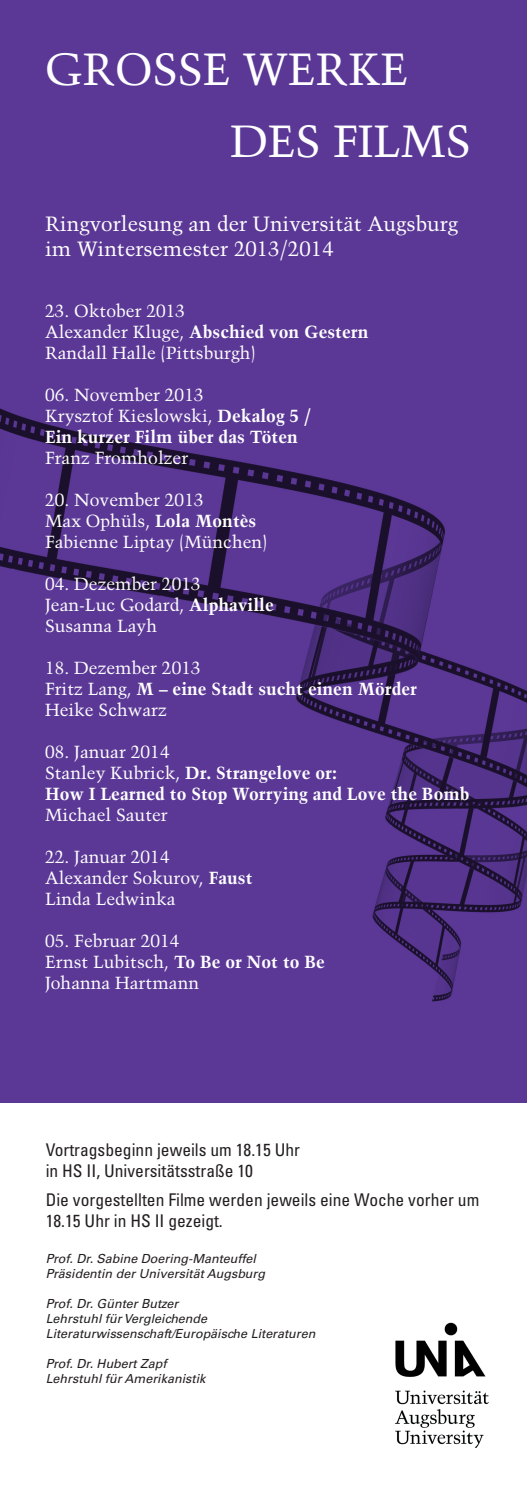
<style>
.page{position:relative;width:527px;height:1489px;background:#fff}
.page>*{position:absolute;margin:0;border:0;box-sizing:border-box;transform-origin:0 0}
.t1{font:45px/72px "Trump Mediaeval LT Std";color:#fff}
.t2{font:20.62px/24.8px "Trump Mediaeval LT Std";color:#fff}
.t3{font:17.5px/21px "Trump Mediaeval LT Std";color:#fff}
.t4{font:condensed 17.5px/21px "Univers LT Std";color:#231f20}
.t5{font:700 17.5px/21px "Trump Mediaeval LT Std";color:#fff}
.t6{font:italic 12.5px/15px "Univers LT Std";color:#231f20}
.s1{font-weight:700}
.s2{font-weight:400}
</style>
<div class="page">
<div style="left:0;top:0;width:526px;height:1102px;background:#5b3896"></div>
<img style="left:0;top:408px;width:526px;height:594px">
<img style="left:395px;top:1322px;width:94px;height:126px">
<h1 class="t1" style="left:230px;top:33px;width:236px;text-indent:-185px">GroSSe Werke des Films</h1>
<p class="t2" style="left:45px;top:211px;width:414px">Ringvorlesung an der Universität Augsburg im Wintersemester 2013/2014</p>
<p class="t3" style="left:45px;top:300px;width:325px">23. Oktober 2013<br>Alexander Kluge, <span class="s1">Abschied von Gestern<br></span>Randall Halle (Pittsburgh)</p>
<p class="t3" style="left:45px;top:384px;width:267px">06. November 2013<br>Krysztof Kieslowski, <span class="s1">Dekalog 5 /<br>Ein kurzer Film über das Töten</span></p>
<p class="t3" style="left:45px;top:447px;width:144px">Franz Fromholzer</p>
<p class="t3" style="left:45px;top:489px;width:223px">20. November 2013<br>Max Ophüls, <span class="s1">Lola Montès<br></span>Fabienne Liptay (München)</p>
<p class="t3" style="left:45px;top:573px;width:230px">04. Dezember 2013<br>Jean-Luc Godard, <span class="s1">Alphaville<br></span>Susanna Layh</p>
<p class="t3" style="left:45px;top:657px;width:373px">18. Dezember 2013<br>Fritz Lang, <span class="s1">M – eine Stadt sucht einen Mörder<br></span>Heike Schwarz</p>
<p class="t5" style="left:45px;top:740px;width:425px"><span class="s2">08. Januar 2014<br>Stanley Kubrick,</span> Dr. Strangelove or:<br>How I Learned to Stop Worrying and Love the Bomb</p>
<p class="t3" style="left:45px;top:804px;width:124px">Michael Sauter</p>
<p class="t3" style="left:45px;top:846px;width:209px">22. Januar 2014<br>Alexander Sokurov, <span class="s1">Faust<br></span>Linda Ledwinka</p>
<p class="t3" style="left:45px;top:930px;width:281px">05. Februar 2014<br>Ernst Lubitsch, <span class="s1">To Be or Not to Be<br></span>Johanna Hartmann</p>
<p class="t4" style="left:46px;top:1138px;width:255px">Vortragsbeginn jeweils um 18.15 Uhr in HS II, Universitätsstraße 10</p>
<p class="t4" style="left:46px;top:1188px;width:434px">Die vorgestellten Filme werden jeweils eine Woche vorher um<br>18.15 Uhr in HS II gezeigt.</p>
<p class="t6" style="left:46px;top:1250px;width:221px">Prof. Dr. Sabine Doering-Manteuffel<br>Präsidentin der Universität Augsburg</p>
<p class="t6" style="left:46px;top:1295px;width:271px">Prof. Dr. Günter Butzer<br>Lehrstuhl für Vergleichende<br>Literaturwissenschaft/Europäische Literaturen</p>
<p class="t6" style="left:46px;top:1355px;width:161px">Prof. Dr. Hubert Zapf<br>Lehrstuhl für Amerikanistik</p>
</div>
